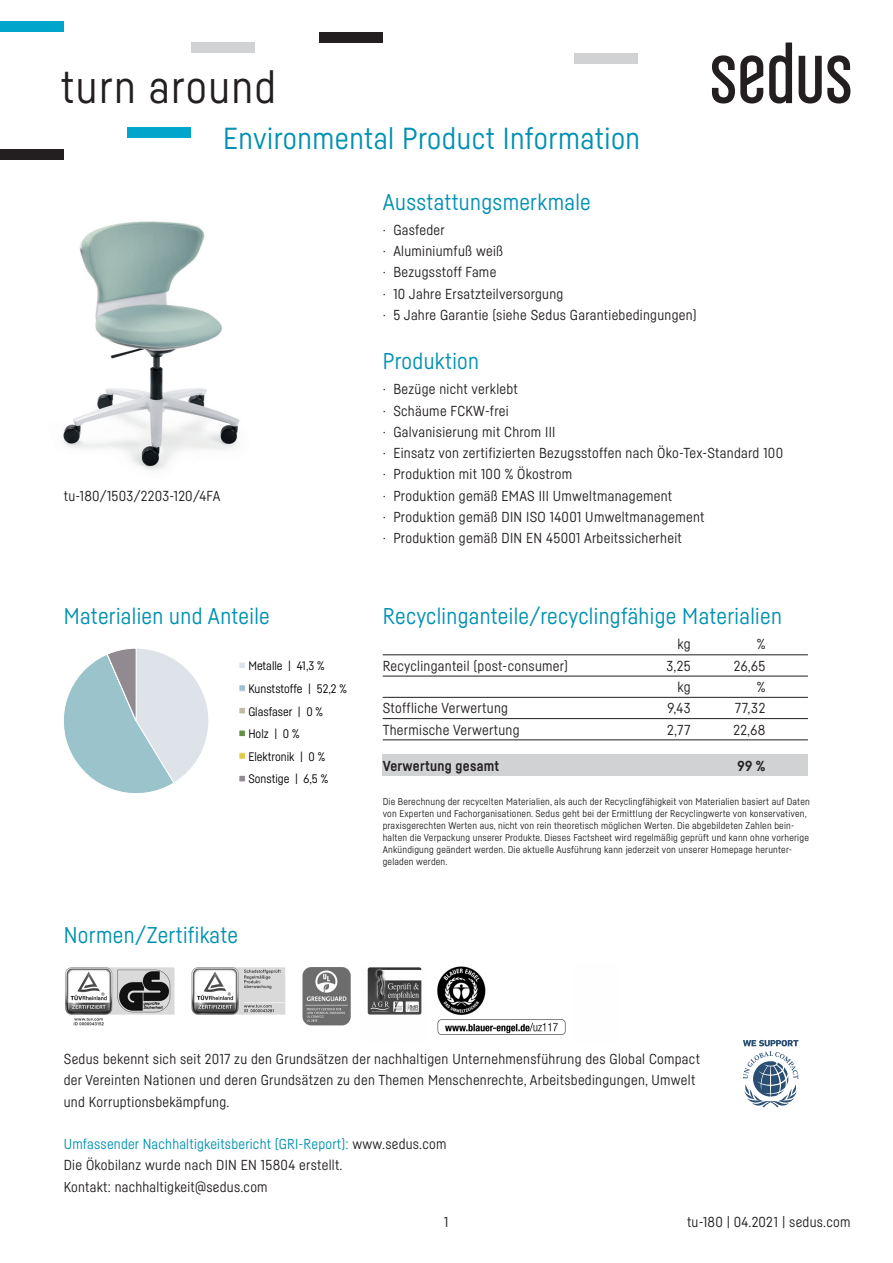
<style>
.page{position:relative;width:893px;height:1263px;background:#fff}
.page>*{position:absolute;margin:0;border:0;box-sizing:border-box;transform-origin:0 0}
.t1{font:45px "Sedus Sans";letter-spacing:.03em;color:#231f20}
.t2{font:30px "Sedus Sans";letter-spacing:.015em;color:#0091b2}
.t3{font:22.5px "Sedus Sans";letter-spacing:.015em;color:#0091b2}
.t4{font:14.25px/21.3px "Sedus Sans";letter-spacing:.02em;color:#231f20}
.t5{font:700 14.25px "Sedus Sans";letter-spacing:.02em;color:#231f20}
.t6{font:12.15px/22.6px "Sedus Sans";color:#000}
.t7{font:9.75px/12px "Sedus Sans";letter-spacing:.02em;color:#231f20}
.s1{color:#0091b2}
</style>
<div class="page">
<div style="left:383px;top:755px;width:425px;height:21px;background:#d1d2d4"></div>
<img style="left:63px;top:221px;width:177px;height:250px">
<svg style="left:712px;top:55px;width:51px;height:49px"></svg>
<svg style="left:769px;top:43px;width:23px;height:61px"></svg>
<svg style="left:799px;top:55px;width:51px;height:49px"></svg>
<img style="left:65px;top:966px;width:501px;height:69px">
<svg style="left:743px;top:1040px;width:55px;height:67px"></svg>
<hr style="left:383px;top:654px;width:425px;height:1px;background:#231f20">
<hr style="left:383px;top:676px;width:425px;height:1px;background:#231f20">
<hr style="left:383px;top:697px;width:425px;height:1px;background:#231f20">
<hr style="left:383px;top:718px;width:425px;height:1px;background:#231f20">
<hr style="left:383px;top:740px;width:425px;height:1px;background:#231f20">
<div style="left:0;top:21px;width:64px;height:11px;background:#00a5cb"></div>
<div style="left:191px;top:43px;width:64px;height:10px;background:#d1d2d4"></div>
<div style="left:574px;top:53px;width:64px;height:11px;background:#d1d2d4"></div>
<div style="left:128px;top:128px;width:63px;height:10px;background:#00a5cb"></div>
<div style="left:0;top:149px;width:64px;height:10px;background:#231f20"></div>
<div style="left:319px;top:32px;width:64px;height:11px;background:#231f20"></div>
<svg style="left:64px;top:648px;width:182px;height:146px"></svg>
<h1 class="t1" style="left:61px;top:59px;width:217px">turn around</h1>
<h2 class="t2" style="left:223px;top:120px;width:418px">Environmental Product Information</h2>
<h3 class="t3" style="left:383px;top:188px;width:210px">Ausstattungsmerkmale</h3>
<p class="t4" style="left:383px;top:219px;width:316px">· Gasfeder<br>· Aluminiumfuß weiß<br>· Bezugsstoff Fame<br>· 10 Jahre Ersatzteilversorgung<br>· 5 Jahre Garantie (siehe Sedus Garantiebedingungen)</p>
<p class="t4" style="left:64px;top:485px;width:158px">tu-180/1503/2203-120/4FA</p>
<h3 class="t3" style="left:64px;top:603px;width:207px">Materialien und Anteile</h3>
<p class="t6" style="left:248px;top:654px;width:100px">Metalle | 41,3 %<br>Kunststoffe | 52,2 %<br>Glasfaser | 0 %<br>Holz | 0 %<br>Elektronik | 0 %<br>Sonstige | 6,5 %</p>
<h3 class="t3" style="left:64px;top:922px;width:176px">Normen/Zertifikate</h3>
<h3 class="t3" style="left:383px;top:348px;width:98px">Produktion</h3>
<p class="t4" style="left:383px;top:378px;width:402px">· Bezüge nicht verklebt<br>· Schäume FCKW-frei<br>· Galvanisierung mit Chrom III<br>· Einsatz von zertifizierten Bezugsstoffen nach Öko-Tex-Standard 100 · Produktion mit 100 % Ökostrom<br>· Produktion gemäß EMAS III Umweltmanagement<br>· Produktion gemäß DIN ISO 14001 Umweltmanagement<br>· Produktion gemäß DIN EN 45001 Arbeitssicherheit</p>
<h3 class="t3" style="left:383px;top:603px;width:401px">Recyclinganteile/recyclingfähige Materialien</h3>
<p class="t4" style="left:678px;top:633px;width:15px">kg</p>
<p class="t4" style="left:757px;top:633px;width:10px">%</p>
<p class="t4" style="left:383px;top:655px;width:187px">Recyclinganteil (post-consumer)</p>
<p class="t4" style="left:666px;top:655px;width:26px">3,25</p>
<p class="t4" style="left:734px;top:655px;width:33px">26,65</p>
<p class="t4" style="left:678px;top:676px;width:15px">kg</p>
<p class="t4" style="left:757px;top:676px;width:10px">%</p>
<p class="t4" style="left:383px;top:697px;width:127px">Stoffliche Verwertung</p>
<p class="t4" style="left:667px;top:697px;width:25px">9,43</p>
<p class="t4" style="left:735px;top:697px;width:32px">77,32</p>
<p class="t4" style="left:383px;top:718px;width:138px">Thermische Verwertung</p>
<p class="t4" style="left:667px;top:718px;width:24px">2,77</p>
<p class="t4" style="left:733px;top:718px;width:34px">22,68</p>
<p class="t5" style="left:383px;top:757px;width:118px">Verwertung gesamt</p>
<p class="t5" style="left:737px;top:757px;width:29px">99 %</p>
<p class="t7" style="left:383px;top:796px;width:429px">Die Berechnung der recycelten Materialien, als auch der Recyclingfähigkeit von Materialien basiert auf Daten von Experten und Fachorganisationen. Sedus geht bei der Ermittlung der Recyclingwerte von konservativen, praxisgerechten Werten aus, nicht von rein theoretisch möglichen Werten. Die abgebildeten Zahlen bein&shy;halten die Verpackung unserer Produkte. Dieses Factsheet wird regelmäßig geprüft und kann ohne vorherige Ankündigung geändert werden. Die aktuelle Ausführung kann jederzeit von unserer Homepage herunter&shy;geladen werden.</p>
<p class="t4" style="left:64px;top:1048px;width:638px">Sedus bekennt sich seit 2017 zu den Grundsätzen der nachhaltigen Unternehmensführung des Global Compact der Vereinten Nationen und deren Grundsätzen zu den Themen Menschenrechte, Arbeitsbedingungen, Umwelt und Korruptionsbekämpfung.</p>
<p class="t4" style="left:64px;top:1133px;width:384px"><span class="s1">Umfassender Nachhaltigkeitsbericht (GRI-Report):</span> www.sedus.com<br>Die Ökobilanz wurde nach DIN EN 15804 erstellt.<br>Kontakt: nachhaltigkeit@sedus.com</p>
<p class="t4" style="left:444px;top:1211px;width:6px">1</p>
<p class="t4" style="left:687px;top:1211px;width:165px">tu-180 | 04.2021 | sedus.com</p>
</div>
